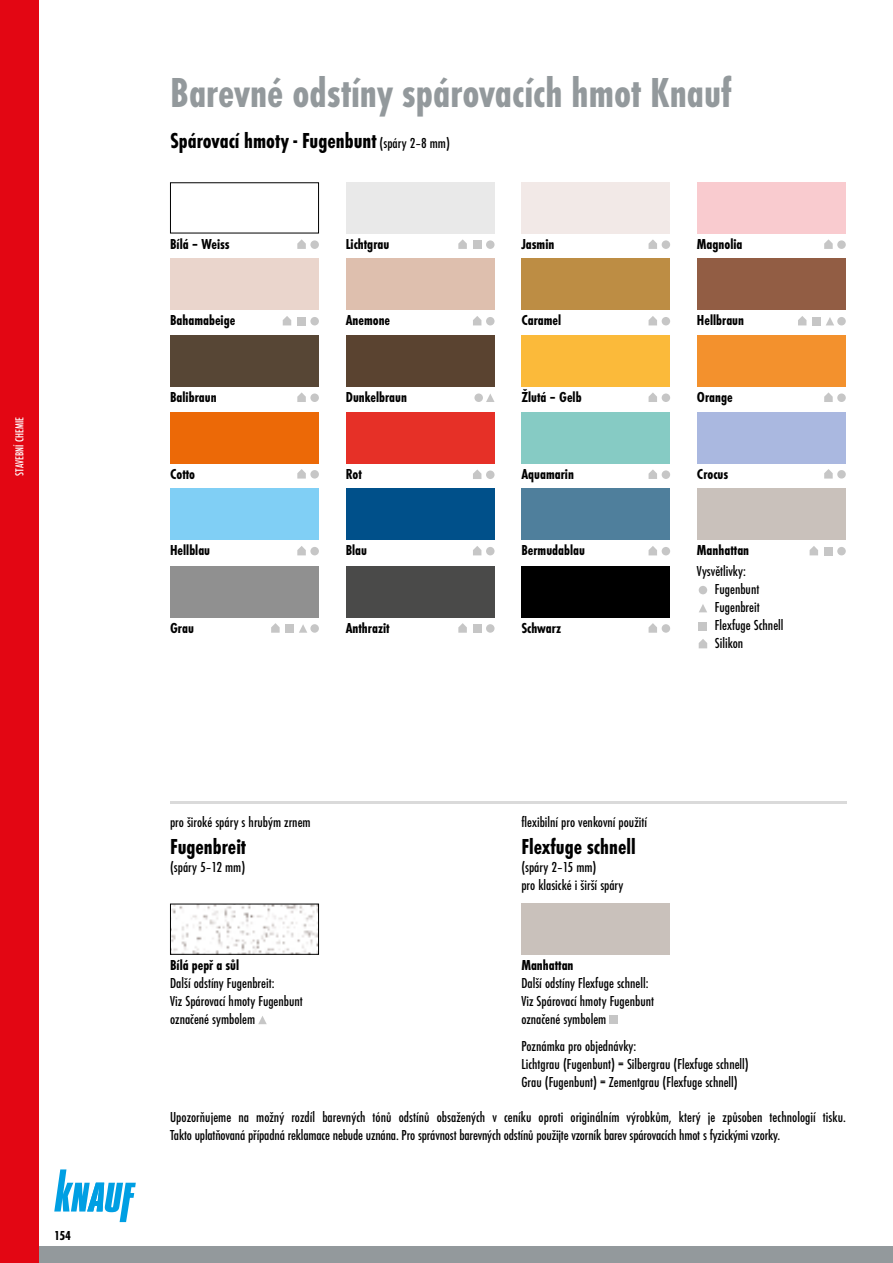
<style>
.page{position:relative;width:893px;height:1263px;background:#fff}
.page>*{position:absolute;margin:0;border:0;box-sizing:border-box;transform-origin:0 0}
.t1{font:700 condensed 43.5px "Futura TEE";color:#93999c}
.t2{font:700 condensed 22.5px "Futura TEE";color:#000}
.t3{font:500 condensed 15px/18px "Futura TEE";color:#000}
.t4{font:700 condensed 15px "Futura TEE";color:#000}
.t5{font:700 condensed 13.5px "Futura TEE";color:#000}
.t6{font:500 condensed 12px "Futura TEE";color:#fff}
.s1{font-weight:500;font-size:15px}
.s2{font-weight:700}
</style>
<div class="page">
<div style="left:0;top:1246px;width:893px;height:17px;background:#93999c"></div>
<svg style="left:54px;top:1169px;width:82px;height:53px"></svg>
<svg style="left:297px;top:239px;width:9px;height:10px"></svg>
<div style="left:310px;top:240px;width:9px;height:9px;background:#c6c6c6;border-radius:50%"></div>
<img style="left:172px;top:906px;width:145px;height:47px">
<div style="left:170px;top:904px;width:149px;height:51px;border:1px solid #000"></div>
<svg style="left:258px;top:1016px;width:9px;height:8px"></svg>
<div style="left:699px;top:586px;width:8px;height:8px;background:#c6c6c6;border-radius:50%"></div>
<svg style="left:699px;top:604px;width:8px;height:8px"></svg>
<div style="left:699px;top:622px;width:8px;height:8px;background:#c6c6c6"></div>
<svg style="left:699px;top:639px;width:8px;height:9px"></svg>
<div style="left:346px;top:182px;width:149px;height:51px;background:#e9e9e9"></div>
<svg style="left:458px;top:239px;width:9px;height:10px"></svg>
<div style="left:473px;top:240px;width:8px;height:9px;background:#c6c6c6"></div>
<div style="left:486px;top:240px;width:9px;height:9px;background:#c6c6c6;border-radius:50%"></div>
<div style="left:521px;top:182px;width:149px;height:51px;background:#f2e9e7"></div>
<svg style="left:649px;top:239px;width:8px;height:10px"></svg>
<div style="left:662px;top:240px;width:8px;height:9px;background:#c6c6c6;border-radius:50%"></div>
<div style="left:697px;top:182px;width:149px;height:51px;background:#f9cbcf"></div>
<svg style="left:824px;top:239px;width:9px;height:10px"></svg>
<div style="left:837px;top:240px;width:9px;height:9px;background:#c6c6c6;border-radius:50%"></div>
<div style="left:170px;top:259px;width:149px;height:51px;background:#ead5cc"></div>
<svg style="left:283px;top:316px;width:8px;height:9px"></svg>
<div style="left:297px;top:317px;width:9px;height:8px;background:#c6c6c6"></div>
<div style="left:310px;top:317px;width:9px;height:8px;background:#c6c6c6;border-radius:50%"></div>
<div style="left:346px;top:259px;width:149px;height:51px;background:#debfae"></div>
<svg style="left:473px;top:316px;width:8px;height:9px"></svg>
<div style="left:486px;top:317px;width:9px;height:8px;background:#c6c6c6;border-radius:50%"></div>
<div style="left:521px;top:259px;width:149px;height:51px;background:#bd8d44"></div>
<svg style="left:649px;top:316px;width:8px;height:9px"></svg>
<div style="left:662px;top:317px;width:8px;height:8px;background:#c6c6c6;border-radius:50%"></div>
<div style="left:697px;top:259px;width:149px;height:51px;background:#925d44"></div>
<svg style="left:798px;top:316px;width:8px;height:9px"></svg>
<div style="left:813px;top:317px;width:8px;height:8px;background:#c6c6c6"></div>
<svg style="left:826px;top:317px;width:8px;height:8px"></svg>
<div style="left:837px;top:317px;width:9px;height:8px;background:#c6c6c6;border-radius:50%"></div>
<div style="left:170px;top:335px;width:149px;height:51px;background:#574635"></div>
<svg style="left:297px;top:392px;width:9px;height:10px"></svg>
<div style="left:310px;top:393px;width:9px;height:9px;background:#c6c6c6;border-radius:50%"></div>
<div style="left:521px;top:335px;width:149px;height:51px;background:#fbba3a"></div>
<svg style="left:649px;top:392px;width:8px;height:10px"></svg>
<div style="left:662px;top:393px;width:8px;height:9px;background:#c6c6c6;border-radius:50%"></div>
<div style="left:697px;top:335px;width:149px;height:51px;background:#f3912d"></div>
<svg style="left:824px;top:392px;width:9px;height:10px"></svg>
<div style="left:837px;top:393px;width:9px;height:9px;background:#c6c6c6;border-radius:50%"></div>
<div style="left:170px;top:412px;width:149px;height:51px;background:#ec6907"></div>
<svg style="left:297px;top:469px;width:9px;height:10px"></svg>
<div style="left:310px;top:470px;width:9px;height:9px;background:#c6c6c6;border-radius:50%"></div>
<div style="left:346px;top:412px;width:149px;height:51px;background:#e63027"></div>
<svg style="left:473px;top:469px;width:8px;height:10px"></svg>
<div style="left:486px;top:470px;width:9px;height:9px;background:#c6c6c6;border-radius:50%"></div>
<div style="left:521px;top:412px;width:149px;height:51px;background:#86cbc4"></div>
<svg style="left:649px;top:469px;width:8px;height:10px"></svg>
<div style="left:662px;top:470px;width:8px;height:9px;background:#c6c6c6;border-radius:50%"></div>
<div style="left:697px;top:412px;width:149px;height:51px;background:#aab8e0"></div>
<svg style="left:824px;top:469px;width:9px;height:10px"></svg>
<div style="left:837px;top:470px;width:9px;height:9px;background:#c6c6c6;border-radius:50%"></div>
<div style="left:170px;top:489px;width:149px;height:51px;background:#80cff5"></div>
<svg style="left:297px;top:546px;width:9px;height:9px"></svg>
<div style="left:310px;top:547px;width:9px;height:8px;background:#c6c6c6;border-radius:50%"></div>
<div style="left:170px;top:566px;width:149px;height:51px;background:#909090"></div>
<svg style="left:271px;top:623px;width:9px;height:10px"></svg>
<div style="left:286px;top:624px;width:8px;height:9px;background:#c6c6c6"></div>
<svg style="left:299px;top:624px;width:8px;height:9px"></svg>
<div style="left:310px;top:624px;width:9px;height:9px;background:#c6c6c6;border-radius:50%"></div>
<div style="left:346px;top:566px;width:149px;height:51px;background:#4a4a49"></div>
<svg style="left:458px;top:623px;width:9px;height:10px"></svg>
<div style="left:473px;top:624px;width:8px;height:9px;background:#c6c6c6"></div>
<div style="left:486px;top:624px;width:9px;height:9px;background:#c6c6c6;border-radius:50%"></div>
<div style="left:521px;top:566px;width:149px;height:51px;background:#000"></div>
<svg style="left:649px;top:623px;width:8px;height:10px"></svg>
<div style="left:662px;top:624px;width:8px;height:9px;background:#c6c6c6;border-radius:50%"></div>
<hr style="left:170px;top:801px;width:676px;height:2px;background:#dadada">
<div style="left:521px;top:904px;width:149px;height:51px;background:#c9c1bb"></div>
<div style="left:609px;top:1016px;width:9px;height:8px;background:#c6c6c6"></div>
<div style="left:346px;top:489px;width:149px;height:51px;background:#00508a"></div>
<svg style="left:473px;top:546px;width:8px;height:9px"></svg>
<div style="left:486px;top:547px;width:9px;height:8px;background:#c6c6c6;border-radius:50%"></div>
<div style="left:521px;top:489px;width:149px;height:51px;background:#4f7f9c"></div>
<svg style="left:649px;top:546px;width:8px;height:9px"></svg>
<div style="left:662px;top:547px;width:8px;height:8px;background:#c6c6c6;border-radius:50%"></div>
<div style="left:697px;top:489px;width:149px;height:51px;background:#c9c1bb"></div>
<svg style="left:810px;top:546px;width:8px;height:9px"></svg>
<div style="left:824px;top:547px;width:9px;height:8px;background:#c6c6c6"></div>
<div style="left:837px;top:547px;width:9px;height:8px;background:#c6c6c6;border-radius:50%"></div>
<div style="left:346px;top:335px;width:149px;height:51px;background:#5a4330"></div>
<div style="left:474px;top:393px;width:9px;height:9px;background:#c6c6c6;border-radius:50%"></div>
<svg style="left:486px;top:394px;width:9px;height:8px"></svg>
<div style="left:0;top:0;width:38px;height:1263px;background:#e30613"></div>
<p class="t6" style="left:13px;top:476px;width:60px;rotate:-90deg">STAVEBNÍ CHEMIE</p>
<p class="t5" style="left:54px;top:1227px;width:18px">154</p>
<p class="t1" style="left:170px;top:67px;width:563px">Barevné odstíny spárovacích hmot Knauf</p>
<p class="t2" style="left:170px;top:128px;width:281px">Spárovací hmoty - Fugenbunt <span class="s1">(spáry 2–8 mm)</span></p>
<p class="t4" style="left:170px;top:235px;width:61px">Bílá – Weiss</p>
<p class="t4" style="left:346px;top:235px;width:45px">Lichtgrau</p>
<p class="t4" style="left:521px;top:235px;width:35px">Jasmin</p>
<p class="t4" style="left:697px;top:235px;width:47px">Magnolia</p>
<p class="t4" style="left:170px;top:312px;width:67px">Bahamabeige</p>
<p class="t4" style="left:346px;top:312px;width:46px">Anemone</p>
<p class="t4" style="left:521px;top:312px;width:41px">Caramel</p>
<p class="t4" style="left:697px;top:312px;width:49px">Hellbraun</p>
<p class="t4" style="left:170px;top:388px;width:48px">Balibraun</p>
<p class="t4" style="left:521px;top:388px;width:62px">Žlutá – Gelb</p>
<p class="t4" style="left:697px;top:388px;width:37px">Orange</p>
<p class="t4" style="left:346px;top:388px;width:63px">Dunkelbraun</p>
<p class="t4" style="left:170px;top:465px;width:27px">Cotto</p>
<p class="t4" style="left:346px;top:465px;width:18px">Rot</p>
<p class="t4" style="left:521px;top:465px;width:54px">Aquamarin</p>
<p class="t4" style="left:697px;top:465px;width:33px">Crocus</p>
<p class="t4" style="left:170px;top:542px;width:42px">Hellblau</p>
<p class="t4" style="left:346px;top:542px;width:23px">Blau</p>
<p class="t4" style="left:521px;top:542px;width:65px">Bermudablau</p>
<p class="t4" style="left:697px;top:542px;width:54px">Manhattan</p>
<p class="t4" style="left:170px;top:619px;width:25px">Grau</p>
<p class="t4" style="left:346px;top:619px;width:45px">Anthrazit</p>
<p class="t4" style="left:521px;top:619px;width:41px">Schwarz</p>
<p class="t3" style="left:715px;top:563px;width:70px;text-indent:-18px">Vysvětlivky:<br>Fugenbunt<br>Fugenbreit<br>Flexfuge Schnell<br>Silikon</p>
<p class="t3" style="left:170px;top:813px;width:142px">pro široké spáry s hrubým zrnem</p>
<p class="t2" style="left:170px;top:834px;width:78px">Fugenbreit</p>
<p class="t3" style="left:170px;top:858px;width:77px">(spáry 5–12 mm)</p>
<p class="t3" style="left:521px;top:813px;width:127px">flexibilní pro venkovní použití</p>
<p class="t2" style="left:521px;top:834px;width:116px">Flexfuge schnell</p>
<p class="t3" style="left:521px;top:859px;width:104px">(spáry 2–15 mm)<br>pro klasické i širší spáry</p>
<p class="t3" style="left:170px;top:956px;width:134px"><span class="s2">Bílá pepř a sůl<br></span>Další odstíny Fugenbreit:<br>Viz Spárovací hmoty Fugenbunt označené symbolem</p>
<p class="t3" style="left:521px;top:956px;width:134px"><span class="s2">Manhattan<br></span>Další odstíny Flexfuge schnell:<br>Viz Spárovací hmoty Fugenbunt označené symbolem</p>
<p class="t3" style="left:521px;top:1037px;width:229px">Poznámka pro objednávky:<br>Lichtgrau (Fugenbunt) = Silbergrau (Flexfuge schnell)<br>Grau (Fugenbunt) = Zementgrau (Flexfuge schnell)</p>
<p class="t3" style="left:170px;top:1109px;width:677px">Upozorňujeme na možný rozdíl barevných tónů odstínů obsažených v ceníku oproti originálním výrobkům, který je způsoben technologií tisku.<br>Takto uplatňovaná případná reklamace nebude uznána. Pro správnost barevných odstínů použijte vzorník barev spárovacích hmot s fyzickými vzorky.</p>
</div>
